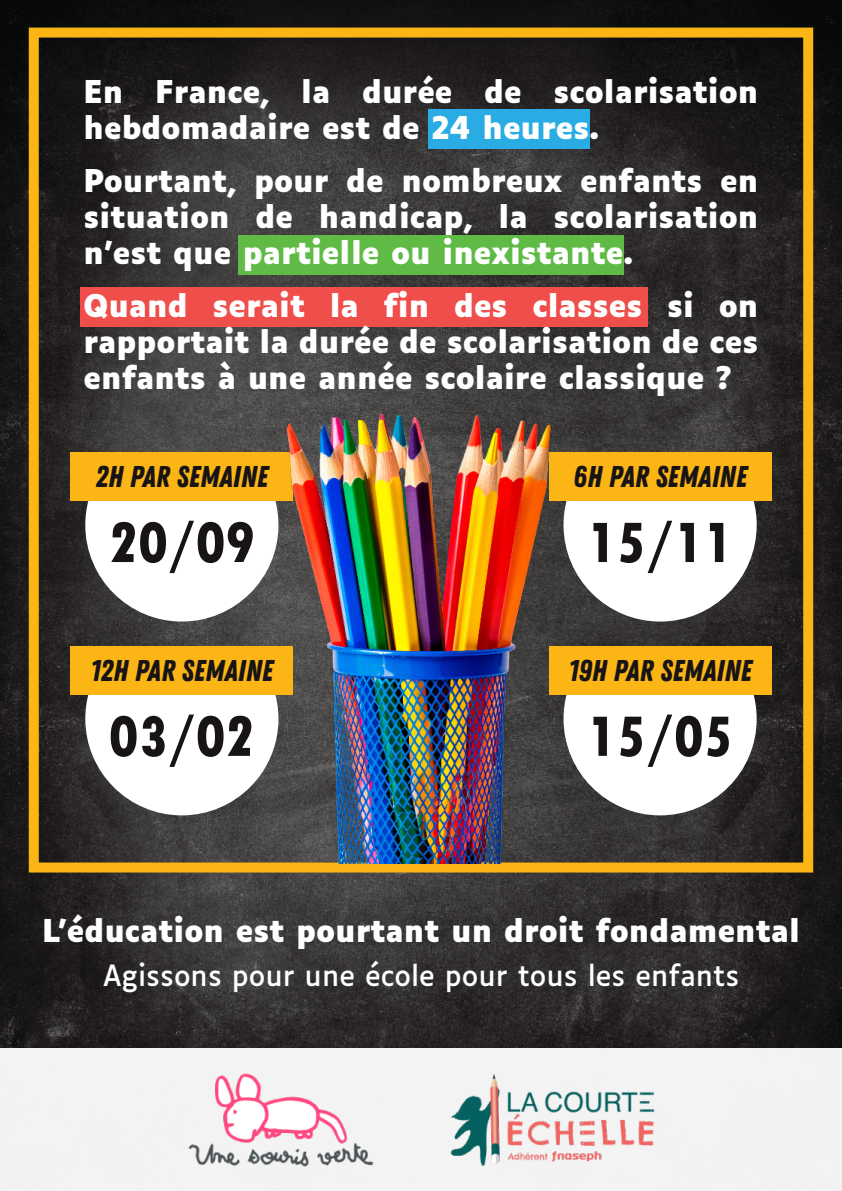
<style>
.page{position:relative;width:842px;height:1191px;background:#fff}
.page>*{position:absolute;margin:0;border:0;box-sizing:border-box;transform-origin:0 0}
.t1{font:800 condensed 60px "Tw Cen";color:#181416}
.t2{font:700 30px/36px "Luciole";color:#fff;text-align:justify}
.t3{font:30px "Zing Rust Demo Base";color:#181416}
.t4{font:28px "Luciole";color:#fff}
</style>
<div class="page">
<img style="left:0;top:0;width:842px;height:1048px">
<div style="left:29px;top:28px;width:784px;height:844px;border:10px solid #fbb515"></div>
<div style="left:0;top:1048px;width:842px;height:143px;background:#f3f3f3"></div>
<img style="left:188px;top:1073px;width:186px;height:94px">
<img style="left:450px;top:1074px;width:205px;height:93px">
<div style="left:428px;top:109px;width:162px;height:40px;background:#28ace3"></div>
<div style="left:239px;top:235px;width:385px;height:39px;background:#60bb46"></div>
<div style="left:80px;top:287px;width:568px;height:40px;background:#ef4e4a"></div>
<svg style="left:575px;top:501px;width:182px;height:120px"></svg>
<div style="left:549px;top:452px;width:222px;height:49px;background:#fbb515"></div>
<svg style="left:85px;top:501px;width:181px;height:120px"></svg>
<div style="left:70px;top:452px;width:223px;height:49px;background:#fbb515"></div>
<svg style="left:575px;top:694px;width:182px;height:121px"></svg>
<div style="left:549px;top:646px;width:222px;height:48px;background:#fbb515"></div>
<svg style="left:85px;top:694px;width:181px;height:121px"></svg>
<div style="left:70px;top:646px;width:223px;height:48px;background:#fbb515"></div>
<img style="left:266px;top:384px;width:309px;height:479px">
<p class="t2" style="left:84px;top:77px;width:676px">En France, la durée de scolarisation hebdomadaire est de 24 heures.</p>
<p class="t2" style="left:84px;top:166px;width:676px">Pourtant, pour de nombreux enfants en situation de handicap, la scolarisation n’est que partielle ou inexistante.</p>
<p class="t2" style="left:84px;top:291px;width:676px">Quand serait la fin des classes si on rapportait la durée de scolarisation de ces enfants à une année scolaire classique ?</p>
<p class="t3" style="left:96px;top:459px;width:174px">2H PAR SEMAINE</p>
<p class="t3" style="left:573px;top:459px;width:175px">6H PAR SEMAINE</p>
<h1 class="t1" style="left:109px;top:521px;width:147px">20/09</h1>
<h1 class="t1" style="left:587px;top:521px;width:147px">15/11</h1>
<p class="t3" style="left:91px;top:653px;width:184px">12H PAR SEMAINE</p>
<p class="t3" style="left:568px;top:653px;width:185px">19H PAR SEMAINE</p>
<h1 class="t1" style="left:109px;top:714px;width:147px">03/02</h1>
<h1 class="t1" style="left:587px;top:714px;width:147px">15/05</h1>
<p class="t2" style="left:42px;top:915px;width:759px">L’éducation est pourtant un droit fondamental</p>
<p class="t4" style="left:103px;top:964px;width:638px">Agissons pour une école pour tous les enfants</p>
</div>
